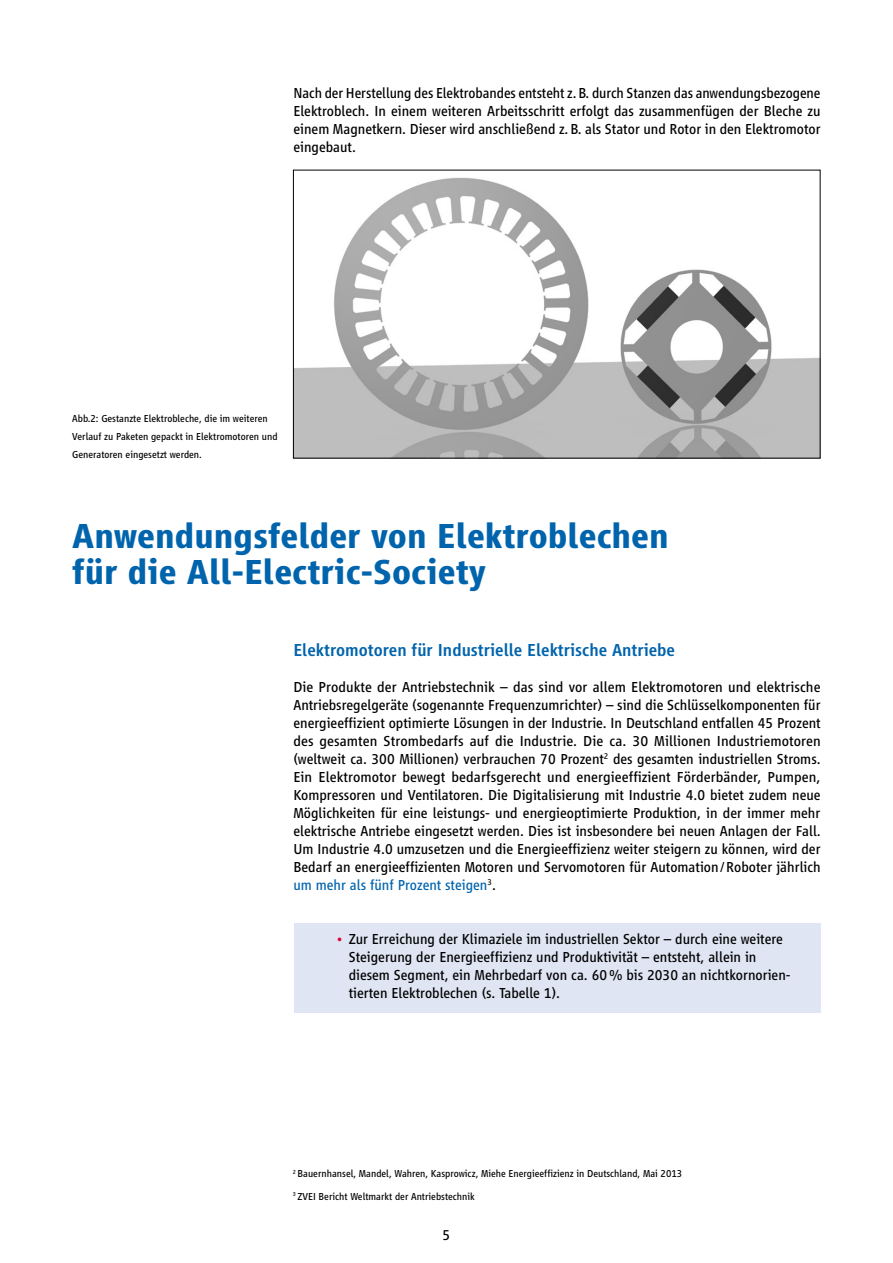
<style>
.page{position:relative;width:893px;height:1263px;background:#fff}
.page>*{position:absolute;margin:0;border:0;box-sizing:border-box;transform-origin:0 0}
.t1{font:700 36px/36px "Vialog LT Pro";color:#0064ad}
.t2{font:500 18px "Vialog LT Pro";color:#0064ad}
.t3{font:15px/18px "Vialog LT Pro";color:#000;text-align:justify}
.t4{font:10.5px/18px "Vialog LT Pro";color:#000}
.s1{color:#0064ad}
.s2{color:#e2003b}
</style>
<div class="page">
<div style="left:295px;top:923px;width:526px;height:89px;background:#dfe5f3"></div>
<img style="left:295px;top:177px;width:523px;height:279px">
<p class="t3" style="left:293px;top:84px;width:529px">Nach der Herstellung des Elektrobandes entsteht z.B. durch Stanzen das anwendungsbezogene Elektroblech. In einem weiteren Arbeitsschritt erfolgt das zusammenfügen der Bleche zu einem Magnetkern. Dieser wird anschließend z.B. als Stator und Rotor in den Elektromotor eingebaut.</p>
<p class="t4" style="left:72px;top:410px;width:207px">Abb.2: Gestanzte Elektrobleche, die im weiteren<br>Verlauf zu Paketen gepackt in Elektromotoren und<br>Generatoren eingesetzt werden.</p>
<h1 class="t1" style="left:72px;top:518px;width:598px">Anwendungsfelder von Elektroblechen für die All-Electric-Society</h1>
<p class="t2" style="left:293px;top:640px;width:383px">Elektromotoren für Industrielle Elektrische Antriebe</p>
<p class="t3" style="left:293px;top:678px;width:529px">Die Produkte der Antriebstechnik – das sind vor allem Elektromotoren und elektrische Antriebsregelgeräte (sogenannte Frequenzumrichter) – sind die Schlüsselkomponenten für energieeffizient optimierte Lösungen in der Industrie. In Deutschland entfallen 45 Prozent des gesamten Strombedarfs auf die Industrie. Die ca. 30 Millionen Industriemotoren (weltweit ca. 300 Millionen) verbrauchen 70 Prozent<sup>2</sup> des gesamten industriellen Stroms.<br>Ein Elektromotor bewegt bedarfsgerecht und energieeffizient Förderbänder, Pumpen, Kompressoren und Ventilatoren. Die Digitalisierung mit Industrie 4.0 bietet zudem neue Möglichkeiten für eine leistungs- und energieoptimierte Produktion, in der immer mehr elektrische Antriebe eingesetzt werden. Dies ist insbesondere bei neuen Anlagen der Fall.<br>Um Industrie 4.0 umzusetzen und die Energieeffizienz weiter steigern zu können, wird der Bedarf an energieeffizienten Motoren und Servomotoren für Automation/Roboter jährlich <span class="s1">um mehr als fünf Prozent steigen</span><sup>3</sup>.</p>
<p class="t3" style="left:349px;top:930px;width:444px;text-align:left;text-indent:-13px"><span class="s2">•</span> Zur Erreichung der Klimaziele im industriellen Sektor – durch eine weitere Steigerung der Energieeffizienz und Produktivität – entsteht, allein in diesem Segment, ein Mehrbedarf von ca. 60% bis 2030 an nichtkornorien&shy;tierten Elektroblechen (s. Tabelle 1).</p>
<p class="t4" style="left:293px;top:1163px;width:391px;line-height:22.2px"><sup>2</sup> Bauernhansel, Mandel, Wahren, Kasprowicz, Miehe Energieeffizienz in Deutschland, Mai 2013<br><sup>3</sup> ZVEI Bericht Weltmarkt der Antriebstechnik</p>
<p class="t3" style="left:443px;top:1226px;width:9px">5</p>
</div>
